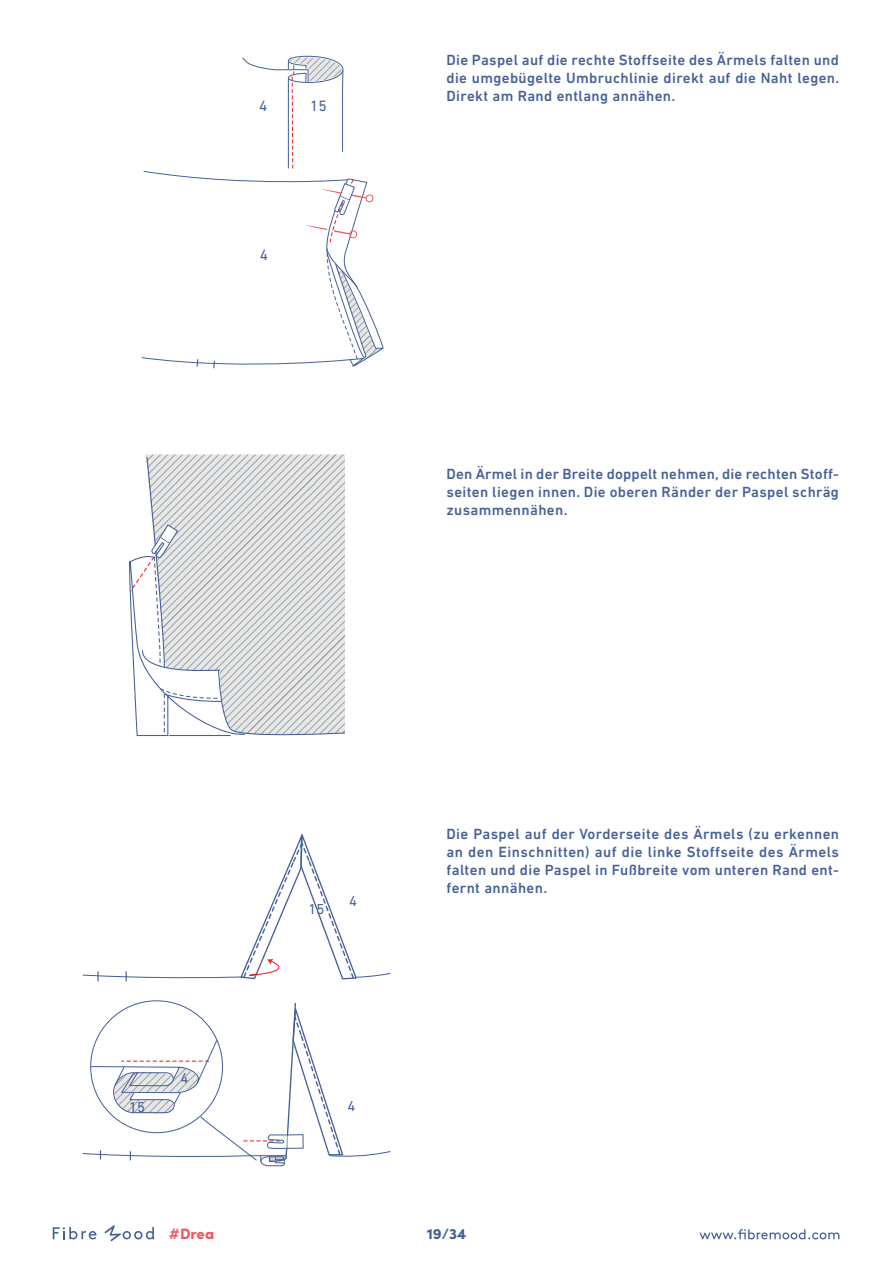
<style>
.page{position:relative;width:893px;height:1263px;background:#fff}
.page>*{position:absolute;margin:0;border:0;box-sizing:border-box;transform-origin:0 0}
.t1{font:15.3px "DIN Next LT Pro";color:#456098}
.t2{font:500 15px/18px "DIN Next LT Pro";letter-spacing:.025em;color:#456099;text-align:justify}
.t3{font:900 15px "Sofia Pro";color:#f0565d}
.t4{font:900 15px "Sofia Pro";color:#456099}
.t5{font:14.7px "DIN Next LT Pro";color:#456098}
</style>
<div class="page">
<svg style="left:699px;top:1229px;width:140px;height:10px"></svg>
<svg style="left:53px;top:1227px;width:44px;height:12px"></svg>
<svg style="left:104px;top:1225px;width:50px;height:16px"></svg>
<svg style="left:141px;top:55px;width:243px;height:314px"></svg>
<svg style="left:129px;top:456px;width:216px;height:280px"></svg>
<svg style="left:82px;top:834px;width:309px;height:147px"></svg>
<svg style="left:82px;top:1001px;width:309px;height:166px"></svg>
<p class="t1" style="left:259px;top:97px;width:10px">4</p>
<p class="t1" style="left:310px;top:97px;width:18px">15</p>
<p class="t1" style="left:260px;top:246px;width:10px">4</p>
<p class="t2" style="left:446px;top:51px;width:394px">Die Paspel auf die rechte Stoffseite des Ärmels falten und die umgebügelte Umbruchlinie direkt auf die Naht legen.<br>Direkt am Rand entlang annähen.</p>
<p class="t2" style="left:446px;top:465px;width:394px">Den Ärmel in der Breite doppelt nehmen, die rechten Stoff&shy;seiten liegen innen. Die oberen Ränder der Paspel schräg zusammennähen.</p>
<p class="t5" style="left:308px;top:900px;width:17px">15</p>
<p class="t5" style="left:349px;top:892px;width:9px">4</p>
<p class="t2" style="left:446px;top:825px;width:394px">Die Paspel auf der Vorderseite des Ärmels (zu erkennen an den Einschnitten) auf die linke Stoffseite des Ärmels falten und die Paspel in Fußbreite vom unteren Rand ent&shy;fernt annähen.</p>
<p class="t5" style="left:129px;top:1099px;width:17px">15</p>
<p class="t5" style="left:181px;top:1069px;width:9px">4</p>
<p class="t5" style="left:348px;top:1097px;width:9px">4</p>
<p class="t3" style="left:169px;top:1222px;width:47px">#Drea</p>
<p class="t4" style="left:427px;top:1222px;width:41px">19/34</p>
</div>
